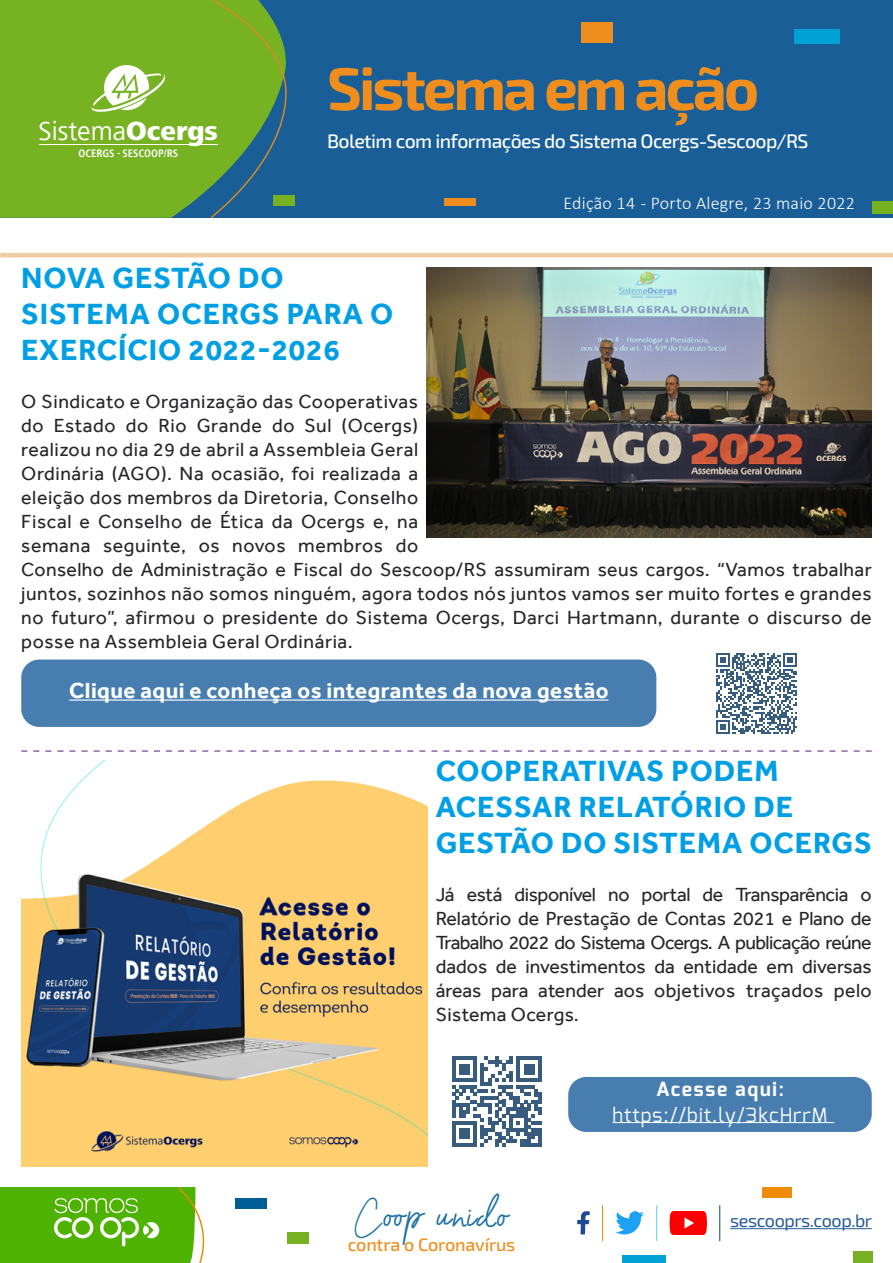
<style>
.page{position:relative;width:893px;height:1263px;background:#fff}
.page>*{position:absolute;margin:0;border:0;box-sizing:border-box;transform-origin:0 0}
.t1{font:700 60px "Exo 2";letter-spacing:-.05em;color:#ef8e1d}
.t2{font:36px "Barcelony";letter-spacing:.065em;color:#1d72a5}
.t3{font:700 30px/36px "Effra";letter-spacing:.03em;color:#009fe3}
.t4{font:27.3px "Frutiger Next LT";color:#fff}
.t5{font:700 22.5px "Effra";letter-spacing:.02em;color:#fff}
.t6{font:19.5px/24px "Effra";letter-spacing:.03em;color:#26262b}
.t7{font:500 19.5px "Exo 2";letter-spacing:-.03em;color:#fff}
.t8{font:19.5px "Exo";letter-spacing:.05em;color:#fff}
.t9{font:700 19.5px "Exo";letter-spacing:.09em;color:#fff}
.t10{font:300 18px "Calibri";letter-spacing:.015em;color:#fff}
.t11{font:500 18px "Exo 2";letter-spacing:-.01em;color:#ef8e1d}
.t12{font:18px "Exo 2";letter-spacing:-.025em;color:#275b9b}
.t13{font:700 condensed 11.25px "Frutiger Next LT";color:#fff}
.s1{font-weight:800}
.s2{font-size:28.5px}
</style>
<div class="page">
<div style="left:0;top:0;width:893px;height:218px;background:#195e97"></div>
<div style="left:0;top:0;width:210px;height:218px;background:#77b222"></div>
<div style="left:273px;top:195px;width:22px;height:11px;background:#77b222"></div>
<div style="left:444px;top:198px;width:32px;height:8px;background:#ee8c1d"></div>
<div style="left:873px;top:201px;width:20px;height:12px;background:#76b121"></div>
<div style="left:581px;top:22px;width:31px;height:21px;background:#ef8e1d"></div>
<div style="left:795px;top:29px;width:45px;height:15px;background:#00a1d5"></div>
<svg style="left:210px;top:0;width:77px;height:218px"></svg>
<svg style="left:91px;top:65px;width:75px;height:48px;background:#add17b"></svg>
<hr style="left:39px;top:144px;width:179px;height:1px;background:#fff">
<div style="left:236px;top:1198px;width:31px;height:10px;background:#005e96"></div>
<div style="left:287px;top:1232px;width:21px;height:11px;background:#77b023"></div>
<div style="left:622px;top:1255px;width:44px;height:7px;background:#00a1d5"></div>
<div style="left:762px;top:1187px;width:30px;height:11px;background:#f18c0a"></div>
<div style="left:853px;top:1251px;width:20px;height:11px;background:#77b023"></div>
<hr style="left:602px;top:1205px;width:1px;height:36px;background:#f29405">
<hr style="left:656px;top:1205px;width:1px;height:36px;background:#59c9ed">
<hr style="left:719px;top:1205px;width:1px;height:36px;background:#084570">
<img style="left:427px;top:268px;width:445px;height:269px">
<hr style="left:0;top:253px;width:893px;height:4px;background:#f0cda1">
<svg style="left:577px;top:1211px;width:13px;height:23px"></svg>
<svg style="left:615px;top:1211px;width:29px;height:23px"></svg>
<img style="left:21px;top:760px;width:406px;height:406px">
<svg style="left:21px;top:750px;width:851px;height:2px"></svg>
<div style="left:21px;top:659px;width:635px;height:68px;background:#477eaf;border-radius:18px"></div>
<div style="left:568px;top:1077px;width:304px;height:54px;background:#477eaf;border-radius:18px"></div>
<hr style="left:730px;top:1228px;width:142px;height:1px;background:#275b9b">
<svg style="left:0;top:1187px;width:205px;height:75px;background:#65bb1f"></svg>
<svg style="left:670px;top:1211px;width:37px;height:23px"></svg>
<svg style="left:452px;top:1056px;width:90px;height:90px"></svg>
<hr style="left:612px;top:1122px;width:222px;height:1px;background:#fff">
<svg style="left:716px;top:653px;width:81px;height:80px"></svg>
<hr style="left:69px;top:699px;width:539px;height:1px;background:#fff">
<h3 class="t4" style="left:39px;top:116px;width:181px">Sistema<span class="s1">Ocergs</span></h3>
<p class="t13" style="left:78px;top:147px;width:101px">OCERGS - SESCOOP/RS</p>
<h1 class="t1" style="left:327px;top:53px;width:434px">Sistema em ação</h1>
<p class="t7" style="left:327px;top:129px;width:483px">Boletim com informações do Sistema Ocergs-Sescoop/RS</p>
<p class="t10" style="left:563px;top:192px;width:293px">Edição 14 - Porto Alegre, 23 maio 2022</p>
<h3 class="t3" style="left:21px;top:259px;width:374px">NOVA GESTÃO DO<br>SISTEMA OCERGS PARA O<br>EXERCÍCIO 2022-2026</h3>
<p class="t6" style="left:21px;top:389px;width:852px">O Sindicato e Organização das Cooperativas<br>do Estado do Rio Grande do Sul (Ocergs)<br>realizou no dia 29 de abril a Assembleia Geral<br>Ordinária (AGO). Na ocasião, foi realizada a<br>eleição dos membros da Diretoria, Conselho<br>Fiscal e Conselho de Ética da Ocergs e, na<br>semana seguinte, os novos membros do<br>Conselho de Administração e Fiscal do Sescoop/RS assumiram seus cargos. “Vamos trabalhar juntos, sozinhos não somos ninguém, agora todos nós juntos vamos ser muito fortes e grandes no futuro”, afirmou o presidente do Sistema Ocergs, Darci Hartmann, durante o discurso de posse na Assembleia Geral Ordinária.</p>
<p class="t5" style="left:69px;top:677px;width:541px">Clique aqui e conheça os integrantes da nova gestão</p>
<h3 class="t3" style="left:436px;top:752px;width:438px">COOPERATIVAS PODEM<br>ACESSAR RELATÓRIO DE<br>GESTÃO DO SISTEMA OCERGS</h3>
<p class="t6" style="left:436px;top:882px;width:438px;text-align:justify">Já está disponível no portal de Transparência o Relatório de Prestação de Contas 2021 e Plano de Trabalho 2022 do Sistema Ocergs. A publicação reúne dados de investimentos da entidade em diversas áreas para atender aos objetivos traçados pelo Sistema Ocergs.</p>
<h2 class="t2" style="left:353px;top:1191px;width:156px"><span class="s2">C</span>oop unido</h2>
<p class="t11" style="left:348px;top:1234px;width:169px">contra o Coronavírus</p>
<p class="t9" style="left:656px;top:1076px;width:129px">Acesse aqui:</p>
<p class="t8" style="left:612px;top:1102px;width:216px">https://bit.ly/3kcHrrM</p>
<p class="t12" style="left:730px;top:1210px;width:143px">sescooprs.coop.br</p>
</div>
